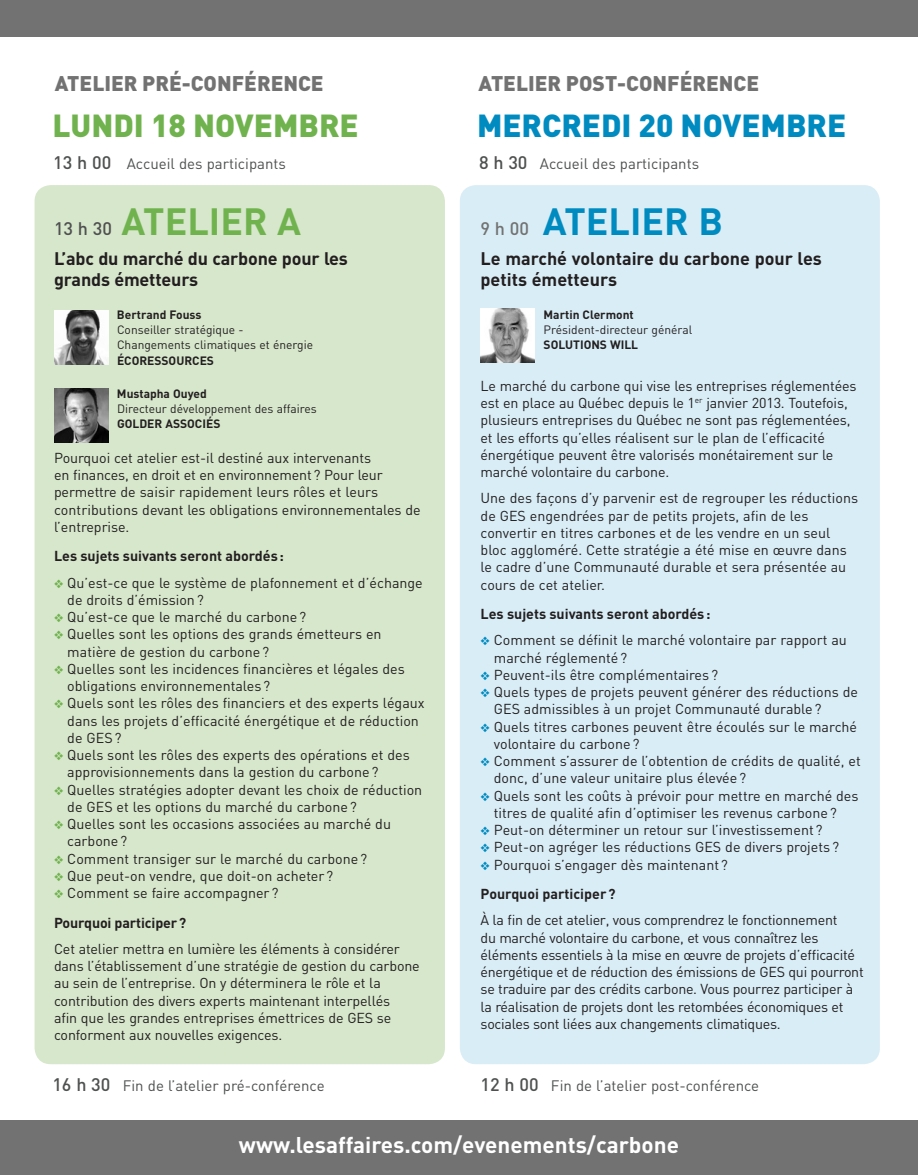
<style>
.page{position:relative;width:918px;height:1175px;background:#fff}
.page>*{position:absolute;margin:0;border:0;box-sizing:border-box;transform-origin:0 0}
.conf_s-t{font:700 37.5px "DIN";color:#70b34e}
.conf_s-t-2{font:700 37.5px "DIN";color:#008bc0}
.t1{font:900 31.5px "DIN";color:#008bc0}
.t2{font:900 31.5px "DIN";color:#70b34e}
.t3{font:700 22.5px "DIN";color:#fff}
.t4{font:900 21px "DIN";color:#727272}
.conf_intro{font:700 18px/21px "DIN";letter-spacing:-.01em;color:#231f20}
.conf_s-t-3{font:15px "DIN";color:#4f5050}
.conf_petit_txt{font:14.25px/17.2px "DIN";color:#231f20}
.conf_petit_txt-2{font:14.25px/17.2px "DIN";letter-spacing:-.02em;color:#231f20}
.conf_intro-2{font:14.25px/17.2px "DIN";letter-spacing:-.005em;color:#231f20}
.lettre_sous-titre{font:700 14.25px "DIN";color:#231f20}
.conf_titre_conférenc{font:12px/15px "DIN";color:#231f20}
.conf_conférencier{font:700 12px "DIN";color:#231f20}
.s1{font-weight:500;font-size:18px}
.s2{font-weight:500;font-size:18px;color:#4f5050}
.s3{font-weight:700}
.s4{color:#70b34e}
.s5{font-weight:500;font-size:18px;color:#727272}
.s6{color:#008bc0}
</style>
<div class="page">
<div style="left:0;top:0;width:918px;height:36px;background:#727272"></div>
<div style="left:0;top:1120px;width:918px;height:54px;background:#727272"></div>
<div style="left:35px;top:185px;width:410px;height:879px;background:#d7e7cc;border-radius:16px"></div>
<div style="left:460px;top:185px;width:420px;height:879px;background:#d9edf6;border-radius:16px"></div>
<img style="left:54px;top:310px;width:54px;height:54px">
<img style="left:54px;top:388px;width:54px;height:54px">
<img style="left:481px;top:309px;width:54px;height:54px">
<p class="t4" style="left:55px;top:69px;width:270px">ATELIER PRÉ-CONFÉRENCE</p>
<p class="t4" style="left:479px;top:69px;width:282px">ATELIER POST-CONFÉRENCE</p>
<p class="t2" style="left:53px;top:105px;width:308px">LUNDI 18 NOVEMBRE</p>
<p class="t1" style="left:477px;top:105px;width:371px">MERCREDI 20 NOVEMBRE</p>
<p class="conf_s-t-3" style="left:53px;top:154px;width:234px"><span class="s1">13 h 00</span> Accueil des participants</p>
<p class="conf_s-t-3" style="left:479px;top:154px;width:222px"><span class="s1">8 h 30</span> Accueil des participants</p>
<p class="conf_s-t" style="left:54px;top:197px;width:249px"><span class="s2">13 h 30</span> ATELIER A</p>
<p class="conf_intro" style="left:54px;top:248px;width:295px">L’abc du marché du carbone pour les grands émetteurs</p>
<p class="conf_conférencier" style="left:117px;top:307px;width:86px">Bertrand Fouss</p>
<p class="conf_titre_conférenc" style="left:117px;top:322px;width:198px">Conseiller stratégique -<br>Changements climatiques et énergie<br><span class="s3">ÉCORESSOURCES</span></p>
<p class="conf_conférencier" style="left:117px;top:385px;width:91px">Mustapha Ouyed</p>
<p class="conf_titre_conférenc" style="left:117px;top:400px;width:201px">Directeur développement des affaires<br><span class="s3">GOLDER ASSOCIÉS</span></p>
<p class="conf_intro-2" style="left:54px;top:449px;width:368px">Pourquoi cet atelier est-il destiné aux intervenants<br>en finances, en droit et en environnement? Pour leur permettre de saisir rapidement leurs rôles et leurs contributions devant les obligations environnementales de l’entreprise.</p>
<p class="lettre_sous-titre" style="left:54px;top:547px;width:231px">Les sujets suivants seront abordés:</p>
<p class="conf_petit_txt" style="left:67px;top:573px;width:357px;text-indent:-13px"><span class="s4">❖</span> Qu’est-ce que le système de plafonnement et d’échange de droits d’émission?</p>
<p class="conf_petit_txt" style="left:54px;top:608px;width:254px"><span class="s4">❖</span> Qu’est-ce que le marché du carbone?</p>
<p class="conf_petit_txt" style="left:67px;top:625px;width:316px;text-indent:-13px"><span class="s4">❖</span> Quelles sont les options des grands émetteurs en matière de gestion du carbone?</p>
<p class="conf_petit_txt" style="left:67px;top:660px;width:339px;text-indent:-13px"><span class="s4">❖</span> Quelles sont les incidences financières et légales des obligations environnementales ?</p>
<p class="conf_petit_txt" style="left:67px;top:694px;width:359px;text-indent:-13px"><span class="s4">❖</span> Quels sont les rôles des financiers et des experts légaux dans les projets d’efficacité énergétique et de réduction de GES?</p>
<p class="conf_petit_txt" style="left:67px;top:746px;width:344px;text-indent:-13px"><span class="s4">❖</span> Quels sont les rôles des experts des opérations et des approvisionnements dans la gestion du carbone?</p>
<p class="conf_petit_txt" style="left:67px;top:780px;width:357px;text-indent:-13px"><span class="s4">❖</span> Quelles stratégies adopter devant les choix de réduction de GES et les options du marché du carbone?</p>
<p class="conf_petit_txt" style="left:67px;top:815px;width:325px;text-indent:-13px"><span class="s4">❖</span> Quelles sont les occasions associées au marché du carbone?</p>
<p class="conf_petit_txt" style="left:54px;top:849px;width:315px"><span class="s4">❖</span> Comment transiger sur le marché du carbone?</p>
<p class="conf_petit_txt" style="left:54px;top:867px;width:281px"><span class="s4">❖</span> Que peut-on vendre, que doit-on acheter ?</p>
<p class="conf_petit_txt" style="left:54px;top:884px;width:226px"><span class="s4">❖</span> Comment se faire accompagner ?</p>
<p class="lettre_sous-titre" style="left:54px;top:913px;width:134px">Pourquoi participer?</p>
<p class="conf_petit_txt" style="left:54px;top:939px;width:367px">Cet atelier mettra en lumière les éléments à considérer dans l’établissement d’une stratégie de gestion du carbone au sein de l’entreprise. On y déterminera le rôle et la contribution des divers experts maintenant interpellés<br>afin que les grandes entreprises émettrices de GES se conforment aux nouvelles exigences.</p>
<p class="conf_s-t-2" style="left:481px;top:197px;width:244px"><span class="s5">9 h 00</span> ATELIER B</p>
<p class="conf_intro" style="left:481px;top:248px;width:343px">Le marché volontaire du carbone pour les petits émetteurs</p>
<p class="conf_conférencier" style="left:544px;top:307px;width:92px">Martin Clermont</p>
<p class="conf_titre_conférenc" style="left:544px;top:322px;width:150px">Président-directeur général<br><span class="s3">SOLUTIONS WILL</span></p>
<p class="conf_petit_txt" style="left:481px;top:377px;width:377px">Le marché du carbone qui vise les entreprises réglementées est en place au Québec depuis le 1<sup>er</sup> janvier 2013. Toutefois, plusieurs entreprises du Québec ne sont pas réglementées, et les efforts qu’elles réalisent sur le plan de l’efficacité énergétique peuvent être valorisés monétairement sur le marché volontaire du carbone.</p>
<p class="conf_petit_txt" style="left:481px;top:489px;width:379px">Une des façons d’y parvenir est de regrouper les réductions de GES engendrées par de petits projets, afin de les convertir en titres carbones et de les vendre en un seul bloc aggloméré. Cette stratégie a été mise en œuvre dans le cadre d’une Communauté durable et sera présentée au cours de cet atelier.</p>
<p class="lettre_sous-titre" style="left:481px;top:604px;width:231px">Les sujets suivants seront abordés:</p>
<p class="conf_petit_txt" style="left:494px;top:631px;width:355px;text-indent:-13px"><span class="s6">❖</span> Comment se définit le marché volontaire par rapport au marché réglementé?</p>
<p class="conf_petit_txt" style="left:481px;top:666px;width:239px"><span class="s6">❖</span> Peuvent-ils être complémentaires ?</p>
<p class="conf_petit_txt" style="left:494px;top:683px;width:366px;text-indent:-13px"><span class="s6">❖</span> Quels types de projets peuvent générer des réductions de<br>GES admissibles à un projet Communauté durable?</p>
<p class="conf_petit_txt" style="left:494px;top:717px;width:365px;text-indent:-13px"><span class="s6">❖</span> Quels titres carbones peuvent être écoulés sur le marché volontaire du carbone?</p>
<p class="conf_petit_txt" style="left:494px;top:752px;width:368px;text-indent:-13px"><span class="s6">❖</span> Comment s’assurer de l’obtention de crédits de qualité, et donc, d’une valeur unitaire plus élevée?</p>
<p class="conf_petit_txt" style="left:481px;top:786px;width:380px;text-align:center"><span class="s6">❖</span> Quels sont les coûts à prévoir pour mettre en marché des titres de qualité afin d’optimiser les revenus carbone?</p>
<p class="conf_petit_txt" style="left:481px;top:821px;width:344px"><span class="s6">❖</span> Peut-on déterminer un retour sur l’investissement ?</p>
<p class="conf_petit_txt" style="left:481px;top:838px;width:360px"><span class="s6">❖</span> Peut-on agréger les réductions GES de divers projets ?</p>
<p class="conf_petit_txt" style="left:481px;top:855px;width:249px"><span class="s6">❖</span> Pourquoi s’engager dès maintenant ?</p>
<p class="lettre_sous-titre" style="left:481px;top:884px;width:137px">Pourquoi participer?</p>
<p class="conf_petit_txt-2" style="left:481px;top:911px;width:385px">À la fin de cet atelier, vous comprendrez le fonctionnement<br>du marché volontaire du carbone, et vous connaîtrez les éléments essentiels à la mise en œuvre de projets d’efficacité énergétique et de réduction des émissions de GES qui pourront se traduire par des crédits carbone. Vous pourrez participer à la réalisation de projets dont les retombées économiques et sociales sont liées aux changements climatiques.</p>
<p class="conf_s-t-3" style="left:52px;top:1076px;width:274px"><span class="s1">16 h 30</span> Fin de l’atelier pré-conférence</p>
<p class="conf_s-t-3" style="left:481px;top:1076px;width:280px"><span class="s1">12 h 00</span> Fin de l’atelier post-conférence</p>
<p class="t3" style="left:239px;top:1130px;width:442px">www.lesaffaires.com/evenements/carbone</p>
</div>
